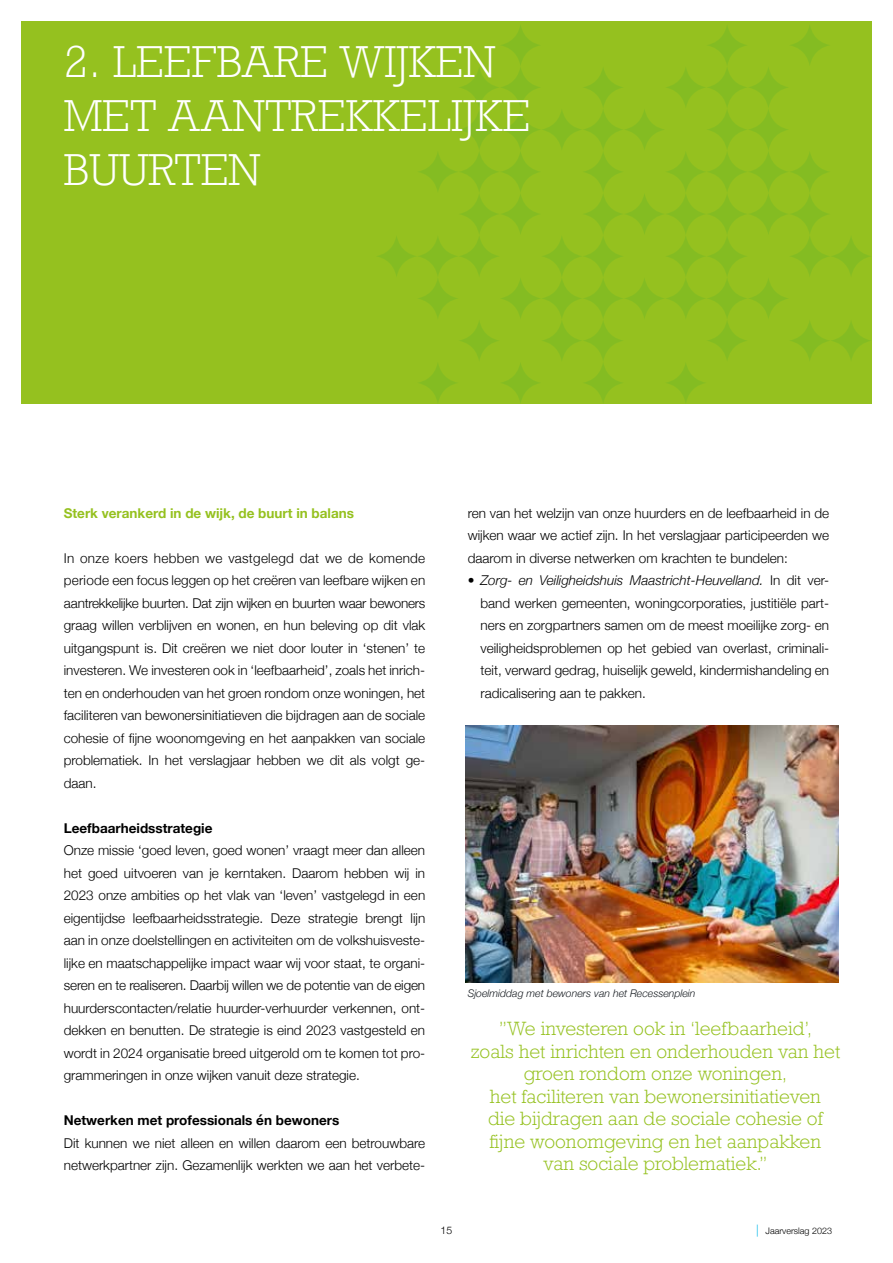
<style>
.page{position:relative;width:893px;height:1263px;background:#fff}
.page>*{position:absolute;margin:0;border:0;box-sizing:border-box;transform-origin:0 0}
.t1{font:300 42px/54px "Rockwell Nova";color:#fff}
.t2{font:300 18px/22.5px "Rockwell Nova";color:#95c11f;text-align:center}
.t3{font:300 13.5px/22.5px "Helvetica Neue";color:#000;text-align:justify}
.t4{font:700 13.5px "Helvetica Neue";color:#000}
.t5{font:700 13.5px "Helvetica Neue";color:#95c11f}
.t6{font:italic 300 10.5px "Helvetica Neue";color:#181d22}
.t7{font:300 10.5px "Helvetica Neue";color:#000}
.t8{font:300 9px "Helvetica Neue";color:#000}
.s1{font-style:italic}
.s2{font-size:12px;color:#0dbaea}
</style>
<div class="page">
<div style="left:21px;top:21px;width:851px;height:383px;background:#95c11f"></div>
<svg style="left:377px;top:25px;width:493px;height:378px"></svg>
<img style="left:466px;top:725px;width:373px;height:257px">
<h1 class="t1" style="left:64px;top:35px;width:468px">2. LEEFBARE WIJKEN<br>MET AANTREKKELIJKE<br>BUURTEN</h1>
<p class="t5" style="left:64px;top:502px;width:292px">Sterk verankerd in de wijk, de buurt in balans</p>
<p class="t3" style="left:64px;top:545px;width:363px">In onze koers hebben we vastgelegd dat we de komende periode een focus leggen op het creëren van leefbare wijken en aantrekkelijke buurten. Dat zijn wijken en buurten waar bewoners graag willen verblijven en wonen, en hun beleving op dit vlak uitgangspunt is. Dit creëren we niet door louter in ‘stenen’ te investeren. We investeren ook in ‘leefbaarheid’, zoals het inrich&shy;ten en onderhouden van het groen rondom onze woningen, het faciliteren van bewonersinitiatieven die bijdragen aan de sociale cohesie of fijne woonomgeving en het aanpakken van sociale problematiek. In het verslagjaar hebben we dit als volgt ge&shy;daan.</p>
<p class="t4" style="left:64px;top:817px;width:150px">Leefbaarheidsstrategie</p>
<p class="t3" style="left:64px;top:838px;width:363px">Onze missie ‘goed leven, goed wonen’ vraagt meer dan alleen het goed uitvoeren van je kerntaken. Daarom hebben wij in 2023 onze ambities op het vlak van ‘leven’ vastgelegd in een eigentijdse leefbaarheidsstrategie. Deze strategie brengt lijn aan in onze doelstellingen en activiteiten om de volkshuisveste&shy;lijke en maatschappelijke impact waar wij voor staat, te organi&shy;seren en te realiseren. Daarbij willen we de potentie van de eigen huurderscontacten/relatie huurder-verhuurder verkennen, ont&shy;dekken en benutten. De strategie is eind 2023 vastgesteld en wordt in 2024 organisatie breed uitgerold om te komen tot pro&shy;grammeringen in onze wijken vanuit deze strategie.</p>
<p class="t4" style="left:64px;top:1110px;width:277px">Netwerken met professionals én bewoners</p>
<p class="t3" style="left:64px;top:1131px;width:363px">Dit kunnen we niet alleen en willen daarom een betrouwbare netwerkpartner zijn. Gezamenlijk werkten we aan het verbete-</p>
<p class="t3" style="left:468px;top:501px;width:363px">ren van het welzijn van onze huurders en de leefbaarheid in de wijken waar we actief zijn. In het verslagjaar participeerden we daarom in diverse netwerken om krachten te bundelen:</p>
<p class="t3" style="left:480px;top:568px;width:350px;text-indent:-13px">• <span class="s1">Zorg- en Veiligheidshuis Maastricht-Heuvelland.</span> In dit ver&shy;band werken gemeenten, woningcorporaties, justitiële part&shy;ners en zorgpartners samen om de meest moeilijke zorg- en veiligheidsproblemen op het gebied van overlast, criminali&shy;teit, verward gedrag, huiselijk geweld, kindermishandeling en radicalisering aan te pakken.</p>
<p class="t6" style="left:468px;top:985px;width:229px">Sjoelmiddag met bewoners van het Recessenplein</p>
<p class="t2" style="left:470px;top:1017px;width:371px">”We investeren ook in ‘leefbaarheid’,<br>zoals het inrichten en onderhouden van het groen rondom onze woningen,<br>het faciliteren van bewonersinitiatieven<br>die bijdragen aan de sociale cohesie of fijne woonomgeving en het aanpakken<br>van sociale problematiek.”</p>
<p class="t7" style="left:441px;top:1222px;width:13px">15</p>
<p class="t8" style="left:756px;top:1224px;width:77px"><span class="s2">|</span> Jaarverslag 2023</p>
</div>
